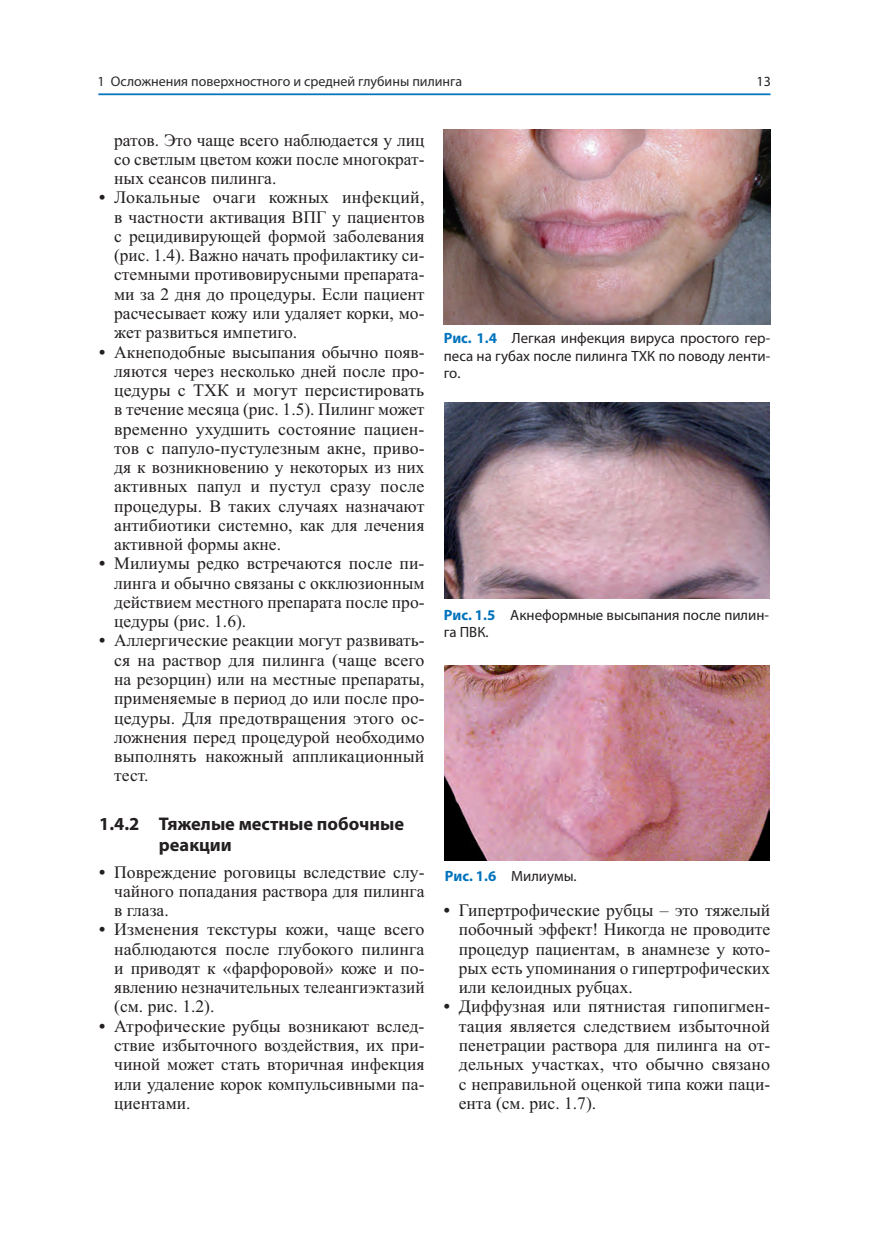
<style>
.page{position:relative;width:869px;height:1241px;background:#fff}
.page>*{position:absolute;margin:0;border:0;box-sizing:border-box;transform-origin:0 0}
.t1{font:700 18.38px/21px "Myriad Pro";color:#231f20}
.t2{font:17.5px/19.2px "Times New Roman";color:#231f20;text-align:justify}
.t3{font:14.88px/17.5px "Myriad Pro";color:#231f20;text-align:justify}
.t4{font:14px "Myriad Pro";color:#2b292a}
.t5{font:14px "Myriad Pro";color:#231f20}
.s1{font-weight:700}
.s2{font-weight:700;color:#0073bc}
</style>
<div class="page">
<hr style="left:98px;top:93px;width:672px;height:2px;background:#0073bc">
<img style="left:443px;top:129px;width:326px;height:196px">
<img style="left:444px;top:403px;width:325px;height:195px">
<img style="left:444px;top:665px;width:325px;height:195px">
<p class="t4" style="left:98px;top:76px;width:366px">1 Осложнения поверхностного и средней глубины пилинга</p>
<p class="t5" style="left:756px;top:76px;width:16px">13</p>
<p class="t2" style="left:114px;top:132px;width:312px">ратов. Это чаще всего наблюдается у лиц со светлым цветом кожи после многократ&shy;ных сеансов пилинга.</p>
<p class="t2" style="left:114px;top:189px;width:312px;text-indent:-15px"><span class="s1">•</span> Локальные очаги кожных инфекций, в частности активация ВПГ у пациентов с рецидивирующей формой заболевания (рис. 1.4). Важно начать профилактику си&shy;стемными противовирусными препарата&shy;ми за 2 дня до процедуры. Если пациент расчесывает кожу или удаляет корки, мо&shy;жет развиться импетиго.</p>
<p class="t2" style="left:114px;top:343px;width:312px;text-indent:-15px"><span class="s1">•</span> Акнеподобные высыпания обычно появ&shy;ляются через несколько дней после про&shy;цедуры с ТХК и могут персистировать в течение месяца (рис. 1.5). Пилинг может временно ухудшить состояние пациен&shy;тов с папуло-пустулезным акне, приво&shy;дя к возникновению у некоторых из них активных папул и пустул сразу после процедуры. В таких случаях назначают антибиотики системно, как для лечения активной формы акне.</p>
<p class="t2" style="left:114px;top:555px;width:312px;text-indent:-15px"><span class="s1">•</span> Милиумы редко встречаются после пи&shy;линга и обычно связаны с окклюзионным действием местного препарата после про&shy;цедуры (рис. 1.6).</p>
<p class="t2" style="left:114px;top:632px;width:312px;text-indent:-15px"><span class="s1">•</span> Аллергические реакции могут развивать&shy;ся на раствор для пилинга (чаще всего на резорцин) или на местные препараты, применяемые в период до или после про&shy;цедуры. Для предотвращения этого ос&shy;ложнения перед процедурой необходимо выполнять накожный аппликационный тест.</p>
<p class="t1" style="left:159px;top:814px;width:246px;text-indent:-60px">1.4.2 Тяжелые местные побочные реакции</p>
<p class="t2" style="left:114px;top:863px;width:312px;text-indent:-15px"><span class="s1">•</span> Повреждение роговицы вследствие слу&shy;чайного попадания раствора для пилинга в глаза.</p>
<p class="t2" style="left:114px;top:921px;width:312px;text-indent:-15px"><span class="s1">•</span> Изменения текстуры кожи, чаще всего наблюдаются после глубокого пилинга и приводят к «фарфоровой» коже и по&shy;явлению незначительных телеангиэктазий (см. рис. 1.2).</p>
<p class="t2" style="left:114px;top:1017px;width:312px;text-indent:-15px"><span class="s1">•</span> Атрофические рубцы возникают вслед&shy;ствие избыточного воздействия, их при&shy;чиной может стать вторичная инфекция или удаление корок компульсивными па&shy;циентами.</p>
<p class="t3" style="left:443px;top:330px;width:328px"><span class="s2">Рис. 1.4</span> Легкая инфекция вируса простого гер&shy;песа на губах после пилинга ТХК по поводу ленти&shy;го.</p>
<p class="t3" style="left:443px;top:607px;width:326px"><span class="s2">Рис. 1.5</span> Акнеформные высыпания после пилин&shy;га ПВК.</p>
<p class="t3" style="left:444px;top:868px;width:133px"><span class="s2">Рис. 1.6</span> Милиумы.</p>
<p class="t2" style="left:458px;top:902px;width:313px;text-indent:-15px"><span class="s1">•</span> Гипертрофические рубцы – это тяжелый побочный эффект! Никогда не проводите процедур пациентам, в анамнезе у кото&shy;рых есть упоминания о гипертрофических или келоидных рубцах.</p>
<p class="t2" style="left:458px;top:998px;width:313px;text-indent:-15px"><span class="s1">•</span> Диффузная или пятнистая гипопигмен&shy;тация является следствием избыточной пенетрации раствора для пилинга на от&shy;дельных участках, что обычно связано с неправильной оценкой типа кожи паци&shy;ента (см. рис. 1.7).</p>
</div>
